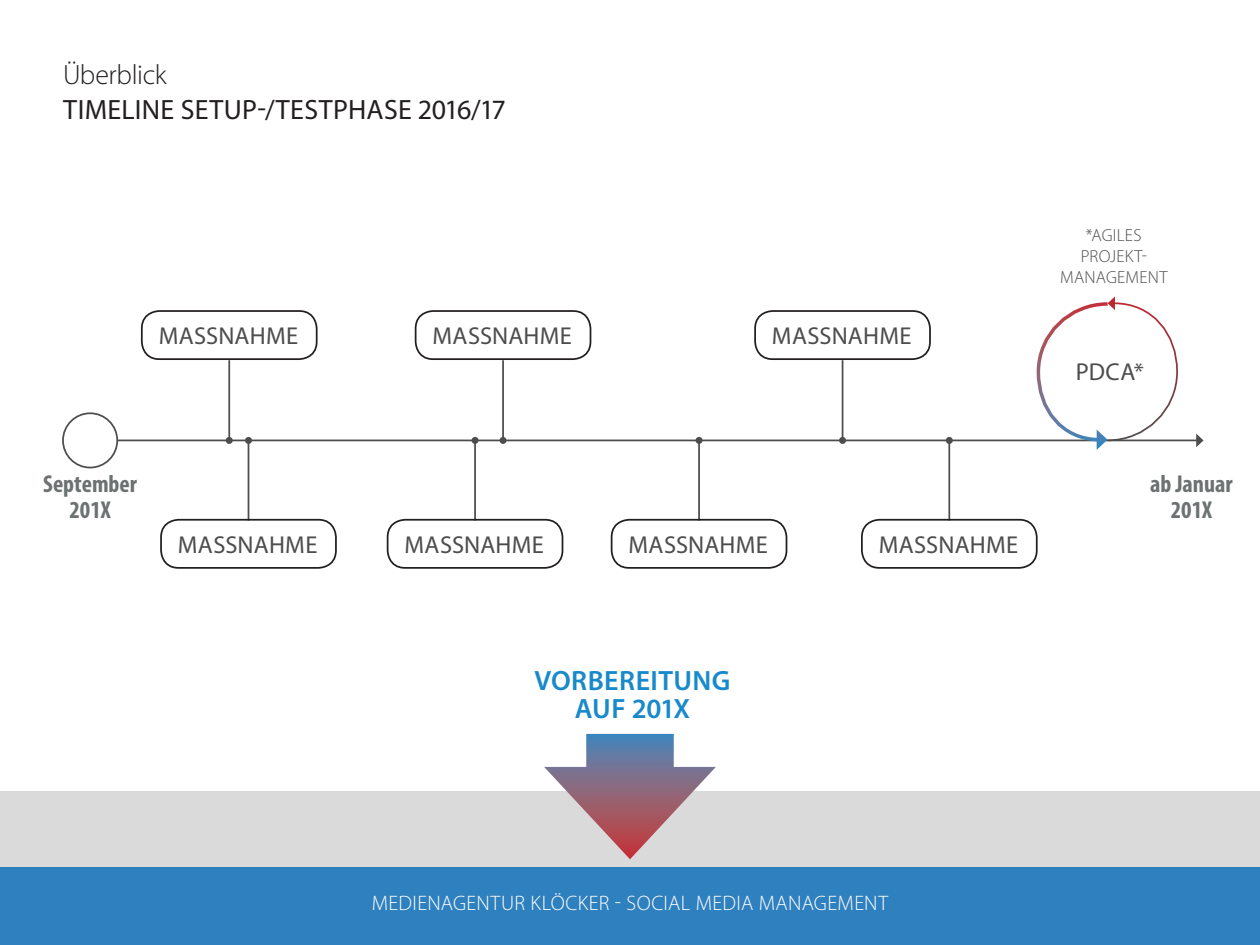
<style>
.page{position:relative;width:1260px;height:945px;background:#fff}
.page>*{position:absolute;margin:0;border:0;box-sizing:border-box;transform-origin:0 0}
.t1{font:28px "Myriad Pro";letter-spacing:.01em;color:#231f20}
.t2{font:600 28px/28px "Myriad Pro";letter-spacing:.015em;color:#1889cb;text-align:center}
.t3{font:300 28px "Myriad Pro";letter-spacing:-.015em;color:#231f20}
.t4{font:24.5px "Myriad Pro";letter-spacing:.015em;color:#4d4d4d}
.t5{font:700 condensed 24.5px/25.9px "Myriad Pro";color:#6c7172;text-align:center}
.t6{font:300 21px "Myriad Pro";letter-spacing:.015em;color:#fff}
.t7{font:300 17.5px/21px "Myriad Pro";letter-spacing:.015em;color:#4d4d4d;text-align:center}
</style>
<div class="page">
<div style="left:0;top:865px;width:1260px;height:80px;background:#2f80bf"></div>
<div style="left:0;top:791px;width:1260px;height:75px;background:#dadada"></div>
<hr style="left:63px;top:440px;width:1134px;height:1px;background:#4d4d4d">
<svg style="left:1196px;top:434px;width:8px;height:13px"></svg>
<div style="left:63px;top:413px;width:54px;height:55px;background:#fff;border-radius:50%"></div>
<div style="left:62px;top:412px;width:56px;height:56px;border:2px solid #4d4d4d;border-radius:50%"></div>
<hr style="left:228px;top:360px;width:2px;height:80px;background:#4d4d4d">
<div style="left:226px;top:437px;width:7px;height:7px;background:#4d4d4d;border-radius:50%"></div>
<div style="left:141px;top:310px;width:177px;height:50px;border:2px solid #231f20;border-radius:18px"></div>
<hr style="left:502px;top:360px;width:2px;height:80px;background:#4d4d4d">
<div style="left:500px;top:437px;width:7px;height:7px;background:#4d4d4d;border-radius:50%"></div>
<div style="left:415px;top:310px;width:176px;height:50px;border:2px solid #231f20;border-radius:18px"></div>
<hr style="left:842px;top:360px;width:1px;height:80px;background:#4d4d4d">
<div style="left:839px;top:437px;width:7px;height:7px;background:#4d4d4d;border-radius:50%"></div>
<div style="left:754px;top:310px;width:177px;height:50px;border:2px solid #231f20;border-radius:18px"></div>
<hr style="left:248px;top:440px;width:1px;height:81px;background:#4d4d4d">
<div style="left:245px;top:437px;width:7px;height:7px;background:#4d4d4d;border-radius:50%"></div>
<div style="left:160px;top:519px;width:177px;height:50px;border:2px solid #231f20;border-radius:18px"></div>
<hr style="left:474px;top:440px;width:2px;height:81px;background:#4d4d4d">
<div style="left:472px;top:437px;width:7px;height:7px;background:#4d4d4d;border-radius:50%"></div>
<div style="left:387px;top:519px;width:176px;height:50px;border:2px solid #231f20;border-radius:18px"></div>
<hr style="left:698px;top:440px;width:2px;height:81px;background:#4d4d4d">
<div style="left:696px;top:437px;width:7px;height:7px;background:#4d4d4d;border-radius:50%"></div>
<div style="left:611px;top:519px;width:176px;height:50px;border:2px solid #231f20;border-radius:18px"></div>
<hr style="left:948px;top:440px;width:2px;height:81px;background:#4d4d4d">
<div style="left:946px;top:437px;width:7px;height:7px;background:#4d4d4d;border-radius:50%"></div>
<div style="left:861px;top:519px;width:177px;height:50px;border:2px solid #231f20;border-radius:18px"></div>
<svg style="left:586px;top:734px;width:88px;height:33px;background:#597eaa"></svg>
<svg style="left:544px;top:767px;width:172px;height:92px"></svg>
<svg style="left:1035px;top:296px;width:144px;height:154px"></svg>
<p class="t3" style="left:63px;top:59px;width:105px">Überblick</p>
<p class="t1" style="left:63px;top:92px;width:444px">TIMELINE SETUP-/TESTPHASE 2016/17</p>
<p class="t4" style="left:159px;top:321px;width:141px">MASSNAHME</p>
<p class="t4" style="left:432px;top:321px;width:141px">MASSNAHME</p>
<p class="t4" style="left:772px;top:321px;width:141px">MASSNAHME</p>
<p class="t7" style="left:1060px;top:225px;width:109px">*AGILES<br>PROJEKT-<br>MANAGEMENT</p>
<p class="t4" style="left:1076px;top:356px;width:70px">PDCA*</p>
<p class="t5" style="left:43px;top:470px;width:95px">September<br>201X</p>
<p class="t5" style="left:1150px;top:470px;width:84px">ab Januar<br>201X</p>
<p class="t4" style="left:178px;top:530px;width:141px">MASSNAHME</p>
<p class="t4" style="left:404px;top:530px;width:141px">MASSNAHME</p>
<p class="t4" style="left:628px;top:530px;width:141px">MASSNAHME</p>
<p class="t4" style="left:879px;top:530px;width:141px">MASSNAHME</p>
<p class="t2" style="left:534px;top:666px;width:198px">VORBEREITUNG<br>AUF 201X</p>
<p class="t6" style="left:372px;top:892px;width:518px">MEDIENAGENTUR KLÖCKER - SOCIAL MEDIA MANAGEMENT</p>
</div>
